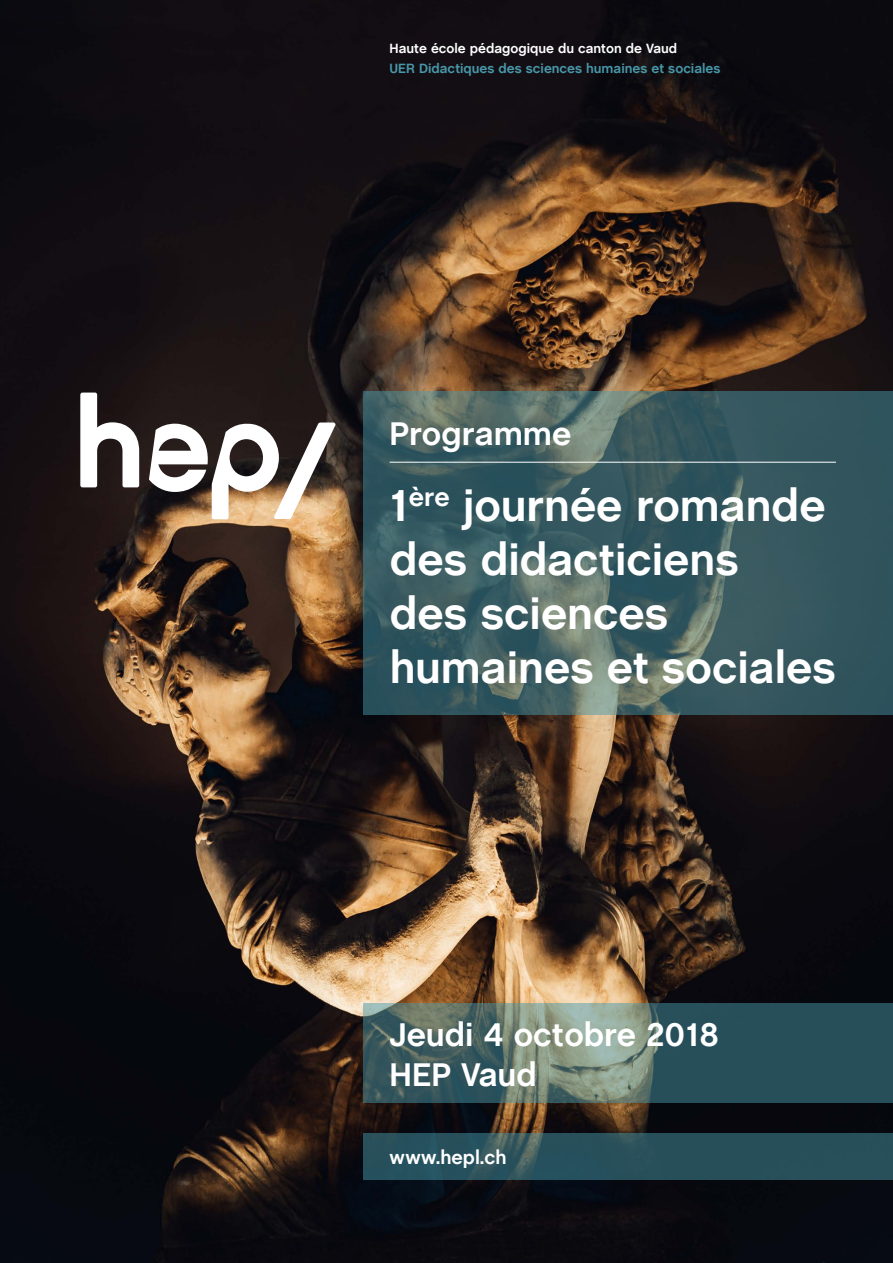
<style>
.page{position:relative;width:893px;height:1263px;background:#fff}
.page>*{position:absolute;margin:0;border:0;box-sizing:border-box;transform-origin:0 0}
.t1{font:700 45px/54px "Chalet Book TT";color:#fff}
.t2{font:700 33px/39.6px "Chalet Book TT";color:#fff}
.t3{font:700 19.5px "Chalet Book TT";color:#fff}
.t4{font:700 13.5px "Chalet Book TT";color:#4898a9}
.t5{font:700 13.5px "Chalet Book TT";color:#fff}
</style>
<div class="page">
<img style="left:0;top:0;width:893px;height:1263px">
<svg style="left:80px;top:393px;width:59px;height:94px"></svg>
<svg style="left:149px;top:421px;width:186px;height:98px"></svg>
<svg style="left:363px;top:391px;width:530px;height:324px;background:#3e5e62"></svg>
<svg style="left:363px;top:1003px;width:530px;height:100px;background:#496868"></svg>
<svg style="left:363px;top:1134px;width:530px;height:46px;background:#29515c"></svg>
<hr style="left:390px;top:462px;width:446px;height:1px;background:#fff">
<p class="t5" style="left:390px;top:40px;width:289px">Haute école pédagogique du canton de Vaud</p>
<p class="t4" style="left:390px;top:60px;width:332px">UER Didactiques des sciences humaines et sociales</p>
<p class="t2" style="left:390px;top:414px;width:183px">Programme</p>
<p class="t1" style="left:390px;top:478px;width:448px">1<sup>ère</sup> journée romande des didacticiens<br>des sciences humaines et sociales</p>
<p class="t2" style="left:390px;top:1015px;width:331px">Jeudi 4 octobre 2018<br>HEP Vaud</p>
<p class="t3" style="left:390px;top:1146px;width:118px">www.hepl.ch</p>
</div>
